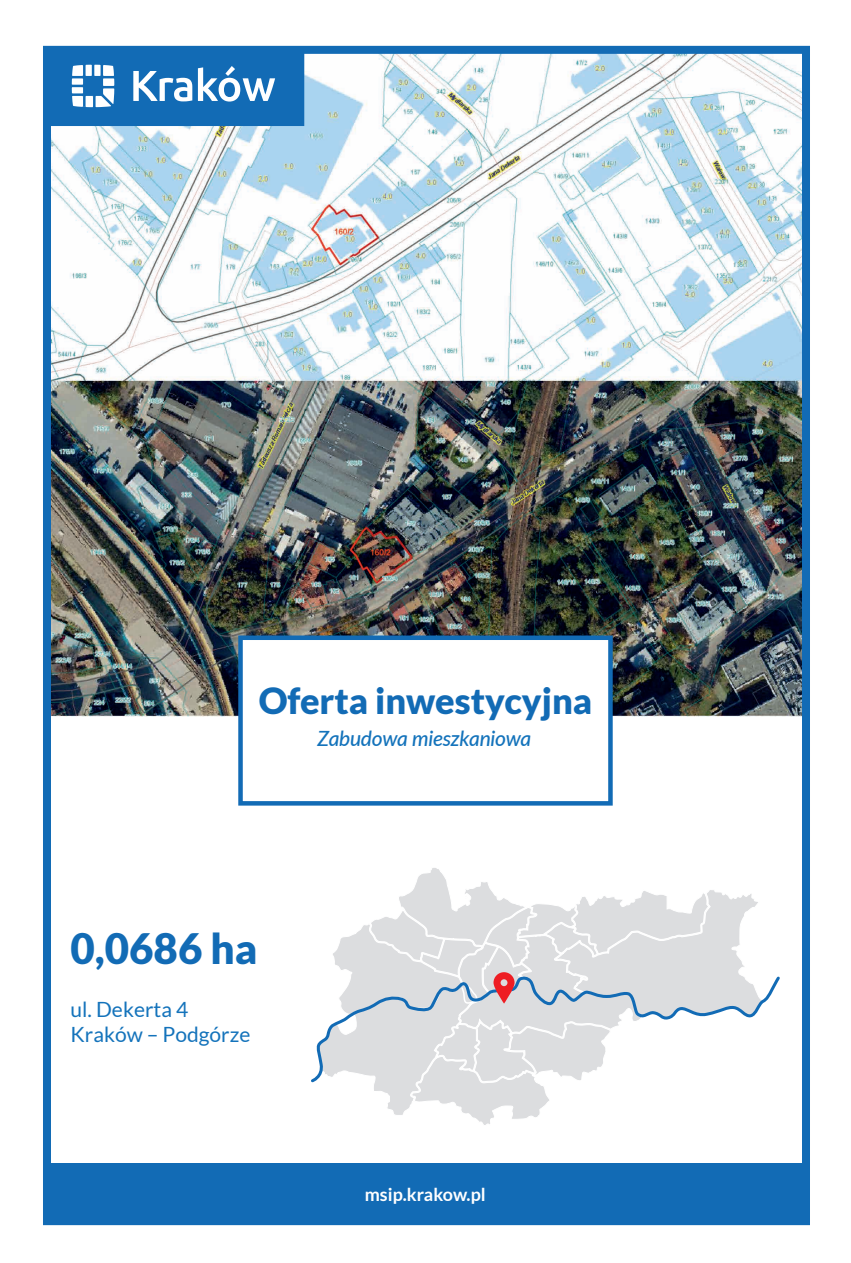
<style>
.page{position:relative;width:851px;height:1263px;background:#fff}
.page>*{position:absolute;margin:0;border:0;box-sizing:border-box;transform-origin:0 0}
.t1{font:900 42px "Lato";color:#126bb5}
.t2{font:900 36px "Lato";color:#126bb5}
.t3{font:21px/25.2px "Lato";color:#1473bb}
.t4{font:italic 500 21px "Lato";letter-spacing:-.015em;color:#1473bb}
.t5{font:700 18px "Lato";color:#fff}
</style>
<div class="page">
<img style="left:43px;top:46px;width:766px;height:1179px">
<svg style="left:72px;top:65px;width:42px;height:42px"></svg>
<svg style="left:133px;top:66px;width:142px;height:36px"></svg>
<h2 class="t2" style="left:259px;top:680px;width:335px">Oferta inwestycyjna</h2>
<p class="t4" style="left:317px;top:723px;width:215px">Zabudowa mieszkaniowa</p>
<h1 class="t1" style="left:71px;top:923px;width:188px">0,0686 ha</h1>
<p class="t3" style="left:71px;top:997px;width:181px">ul. Dekerta 4<br>Kraków – Podgórze</p>
<p class="t5" style="left:365px;top:1184px;width:122px">msip.krakow.pl</p>
</div>
